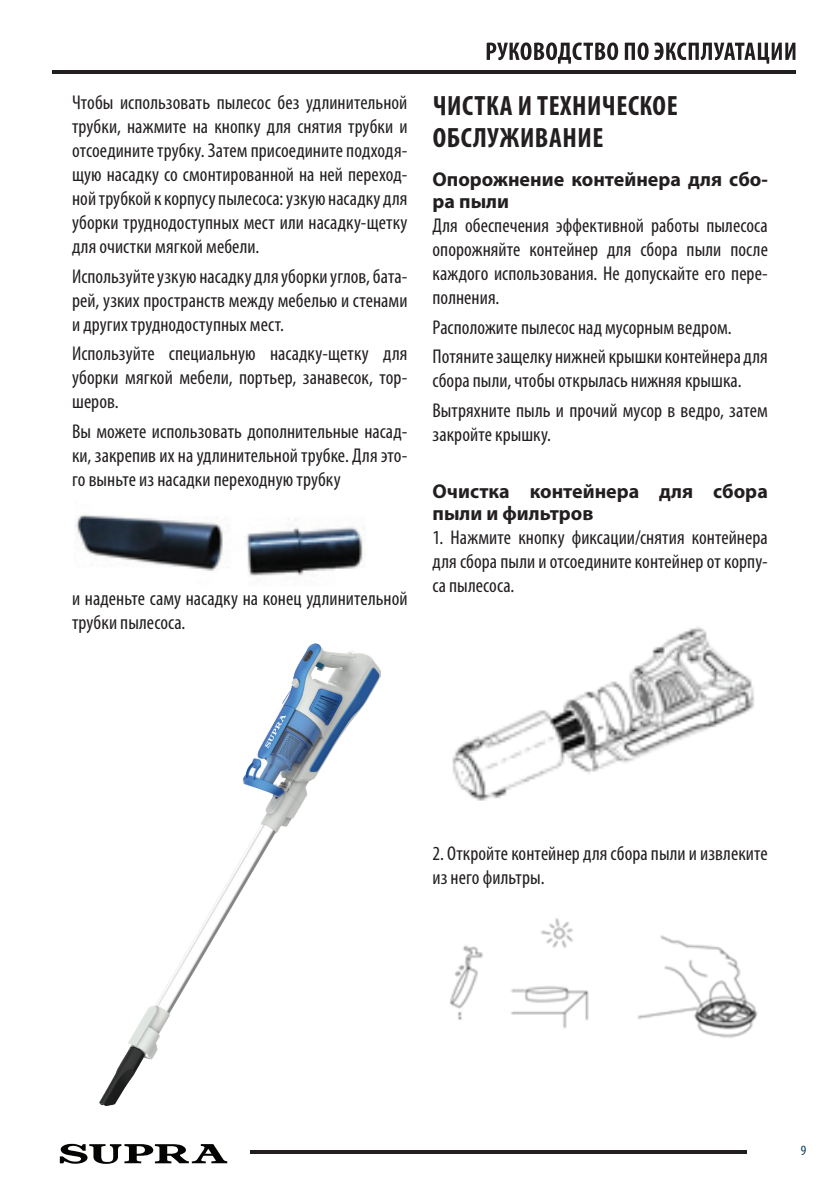
<style>
.page{position:relative;width:840px;height:1191px;background:#fff}
.page>*{position:absolute;margin:0;border:0;box-sizing:border-box;transform-origin:0 0}
.t1{font:700 condensed 28px/32px "Myriad Pro";letter-spacing:.02em;color:#231f20}
.Основной_текст{font:condensed 20px/24px "Myriad Pro";letter-spacing:.005em;color:#231f20;text-align:justify}
.t2{font:700 20px/22px "Myriad Pro";color:#231f20}
.t3{font:condensed 14.2px "Myriad Pro";color:#013d59}
</style>
<div class="page">
<svg style="left:486px;top:42px;width:131px;height:22px"></svg>
<svg style="left:624px;top:42px;width:171px;height:22px"></svg>
<hr style="left:52px;top:70px;width:743px;height:3px;background:#231f20">
<hr style="left:249px;top:1150px;width:496px;height:4px;background:#231f20">
<svg style="left:60px;top:1143px;width:167px;height:20px"></svg>
<img style="left:75px;top:515px;width:290px;height:61px">
<img style="left:99px;top:643px;width:281px;height:463px">
<img style="left:452px;top:627px;width:302px;height:174px">
<img style="left:450px;top:918px;width:308px;height:120px">
<p class="Основной_текст" style="left:72px;top:90px;width:337px">Чтобы использовать пылесос без удлинительной трубки, нажмите на кнопку для снятия трубки и отсоедините трубку. Затем присоедините подходя&shy;щую насадку со смонтированной на ней переход&shy;ной трубкой к корпусу пылесоса: узкую насадку для уборки труднодоступных мест или насадку-щетку для очистки мягкой мебели.</p>
<p class="Основной_текст" style="left:72px;top:264px;width:337px">Используйте узкую насадку для уборки углов, бата&shy;рей, узких пространств между мебелью и стенами и других труднодоступных мест.</p>
<p class="Основной_текст" style="left:72px;top:341px;width:337px">Используйте специальную насадку-щетку для уборки мягкой мебели, портьер, занавесок, тор&shy;шеров.</p>
<p class="Основной_текст" style="left:72px;top:419px;width:337px">Вы можете использовать дополнительные насад&shy;ки, закрепив их на удлинительной трубке. Для это&shy;го выньте из насадки переходную трубку</p>
<p class="Основной_текст" style="left:72px;top:586px;width:337px">и наденьте саму насадку на конец удлинительной трубки пылесоса.</p>
<h1 class="t1" style="left:432px;top:89px;width:246px">ЧИСТКА И ТЕХНИЧЕСКОЕ<br>ОБСЛУЖИВАНИЕ</h1>
<h2 class="t2" style="left:432px;top:167px;width:337px">Опорожнение контейнера для сбо&shy;ра пыли</h2>
<p class="Основной_текст" style="left:432px;top:213px;width:337px">Для обеспечения эффективной работы пылесоса опорожняйте контейнер для сбора пыли после каждого использования. Не допускайте его пере&shy;полнения.</p>
<p class="Основной_текст" style="left:432px;top:315px;width:300px">Расположите пылесос над мусорным ведром.</p>
<p class="Основной_текст" style="left:432px;top:344px;width:337px">Потяните защелку нижней крышки контейнера для сбора пыли, чтобы открылась нижняя крышка.</p>
<p class="Основной_текст" style="left:432px;top:398px;width:337px">Вытряхните пыль и прочий мусор в ведро, затем закройте крышку.</p>
<h2 class="t2" style="left:432px;top:480px;width:337px">Очистка контейнера для сбора пыли и фильтров</h2>
<p class="Основной_текст" style="left:432px;top:525px;width:337px">1. Нажмите кнопку фиксации/снятия контейнера для сбора пыли и отсоедините контейнер от корпу&shy;са пылесоса.</p>
<p class="Основной_текст" style="left:432px;top:840px;width:336px">2. Откройте контейнер для сбора пыли и извлеките из него фильтры.</p>
<p class="t3" style="left:800px;top:1141px;width:7px">9</p>
</div>
